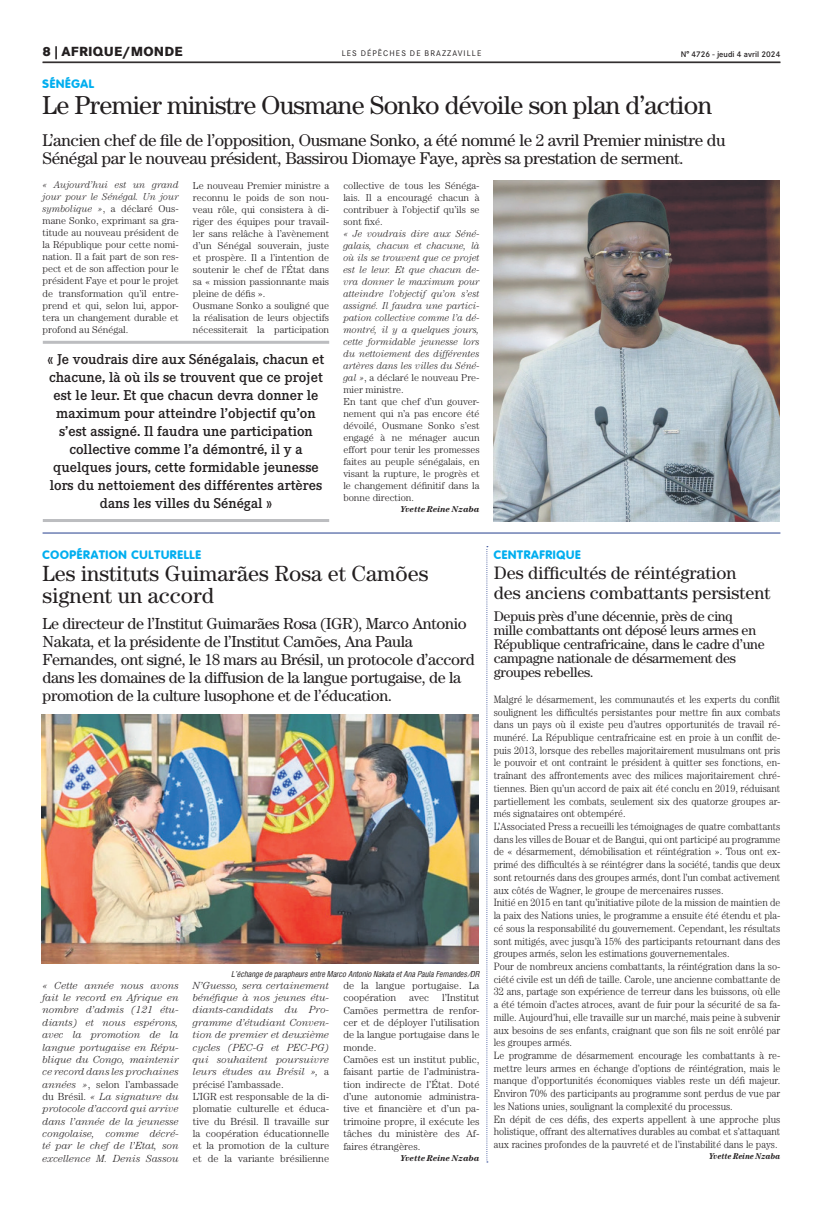
<style>
.page{position:relative;width:823px;height:1205px;background:#fff}
.page>*{position:absolute;margin:0;border:0;box-sizing:border-box;transform-origin:0 0}
.t1{font:26px "Century";letter-spacing:-.025em;color:#231f20}
.t2{font:22px/22px "Century";color:#231f20}
.t3{font:18px/20px "Century";color:#231f20}
.t4{font:17px/18px "Century";letter-spacing:-.02em;color:#231f20}
.t5{font:16px/18px "Century";letter-spacing:-.02em;color:#231f20}
.t6{font:500 14px/18px "Corporate EBQ";color:#231f20;text-align:center}
.t7{font:14px/14px "Century";letter-spacing:-.02em;color:#231f20}
.t8{font:800 13px "Corporate SBQ";letter-spacing:.01em;color:#231f20}
.t9{font:800 12px "Corporate Rounded";letter-spacing:.06em;color:#00aeef}
.t10{font:300 10.6px/12.7px "Century";color:#231f20;scale:.92 1}
.t11{font:italic 300 10.3px/12.4px "Century";color:#231f20;text-align:justify}
.t12{font:300 10.3px/12.4px "Century";color:#231f20}
.t13{font:300 10px/12px "Century";color:#231f20;text-align:justify}
.t14{font:italic 300 10px/12px "Century";color:#231f20;scale:.95 1}
.t15{font:italic 700 8.5px "Century";color:#231f20}
.t16{font:italic 700 8.5px "Century";color:#231f20;scale:.9 1}
.t17{font:italic 8px "Corporate Condensed";color:#231f20}
.t18{font:8px "Corporate SBQ";letter-spacing:.135em;color:#231f20}
.t19{font:500 8px "Corporate SBQ";color:#231f20}
.s1{font-style:italic}
.s2{font-style:normal}
</style>
<div class="page">
<hr style="left:43px;top:62px;width:737px;height:1px;background:#231f20">
<img style="left:493px;top:181px;width:286px;height:340px">
<hr style="left:43px;top:341px;width:286px;height:3px;background:#bcbdc0">
<hr style="left:43px;top:519px;width:286px;height:3px;background:#bcbdc0">
<hr style="left:43px;top:532px;width:737px;height:1px;background:#253f8e">
<svg style="left:486px;top:546px;width:1px;height:616px"></svg>
<img style="left:41px;top:714px;width:437px;height:250px">
<p class="t8" style="left:43px;top:43px;width:141px">8 | AFRIQUE/MONDE</p>
<p class="t18" style="left:341px;top:49px;width:141px">LES DÉPÊCHES DE BRAZZAVILLE</p>
<p class="t19" style="left:680px;top:49px;width:101px">N° 4726 - jeudi 4 avril 2024</p>
<p class="t9" style="left:43px;top:77px;width:53px">SÉNÉGAL</p>
<h1 class="t1" style="left:43px;top:90px;width:670px">Le Premier ministre Ousmane Sonko dévoile son plan d’action</h1>
<h3 class="t4" style="left:43px;top:131px;width:684px">L’ancien chef de file de l’opposition, Ousmane Sonko, a été nommé le 2 avril Premier ministre du<br>Sénégal par le nouveau président, Bassirou Diomaye Faye, après sa prestation de serment.</h3>
<p class="t13" style="left:43px;top:179px;width:138px"><span class="s1">« Aujourd’hui est un grand jour pour le Sénégal. Un jour symbolique »</span>, a déclaré Ous&shy;mane Sonko, exprimant sa gra&shy;titude au nouveau président de la République pour cette nomi&shy;nation. Il a fait part de son res&shy;pect et de son affection pour le président Faye et pour le projet de transformation qu’il entre&shy;prend et qui, selon lui, appor&shy;tera un changement durable et profond au Sénégal.</p>
<p class="t13" style="left:193px;top:179px;width:138px;text-align:left">Le nouveau Premier ministre a reconnu le poids de son nou&shy;veau rôle, qui consistera à di&shy;riger des équipes pour travail&shy;ler sans relâche à l’avènement d’un Sénégal souverain, juste et prospère. Il a l’intention de soutenir le chef de l’État dans sa « mission passionnante mais pleine de défis ».<br>Ousmane Sonko a souligné que la réalisation de leurs objectifs nécessiterait la participation</p>
<p class="t13" style="left:343px;top:179px;width:138px">collective de tous les Sénéga&shy;lais. Il a encouragé chacun à contribuer à l’objectif qu’ils se sont fixé.</p>
<p class="t14" style="left:343px;top:227px;width:145px">« Je voudrais dire aux Séné&shy;galais, chacun et chacune, là où ils se trouvent que ce projet est le leur. Et que chacun de&shy;vra donner le maximum pour atteindre l’objectif qu’on s’est assigné. Il faudra une partici&shy;pation collective comme l’a dé&shy;montré, il y a quelques jours, cette formidable jeunesse lors du nettoiement des différentes artères dans les villes du Séné&shy;gal »<span class="s2">, a déclaré le nouveau Pre&shy;mier ministre.<br>En tant que chef d’un gouver&shy;nement qui n’a pas encore été dévoilé, Ousmane Sonko s’est engagé à ne ménager aucun effort pour tenir les promesses faites au peuple sénégalais, en visant la rupture, le progrès et le changement définitif dans la bonne direction.</span></p>
<p class="t15" style="left:400px;top:504px;width:81px">Yvette Reine Nzaba</p>
<p class="t6" style="left:48px;top:350px;width:278px">« Je voudrais dire aux Sénégalais, chacun et chacune, là où ils se trouvent que ce projet est le leur. Et que chacun devra donner le maximum pour atteindre l’objectif qu’on s’est assigné. Il faudra une participation collective comme l’a démontré, il y a quelques jours, cette formidable jeunesse lors du nettoiement des différentes artères dans les villes du Sénégal »</p>
<p class="t9" style="left:43px;top:547px;width:160px">COOPÉRATION CULTURELLE</p>
<h2 class="t2" style="left:43px;top:562px;width:387px">Les instituts Guimarães Rosa et Camões signent un accord</h2>
<p class="t5" style="left:43px;top:614px;width:433px">Le directeur de l’Institut Guimarães Rosa (IGR), Marco Antonio Nakata, et la présidente de l’Institut Camões, Ana Paula Fernandes, ont signé, le 18 mars au Brésil, un protocole d’accord dans les domaines de la diffusion de la langue portugaise, de la promotion de la culture lusophone et de l’éducation.</p>
<p class="t17" style="left:231px;top:969px;width:250px">L’échange de parapheurs entre Marco Antonio Nakata et Ana Paula Fernandes /DR</p>
<p class="t11" style="left:43px;top:979px;width:138px">« Cette année nous avons fait le record en Afrique en nombre d’admis (121 étu&shy;diants) et nous espérons, avec la promotion de la langue portugaise en Répu&shy;blique du Congo, maintenir ce record dans les prochaines années »<span class="s2">, selon l’ambassade du Brésil.</span> « La signature du protocole d’accord qui arrive dans l’année de la jeunesse congolaise, comme décré&shy;té par le chef de l’Etat, son excellence M. Denis Sassou</p>
<p class="t11" style="left:193px;top:979px;width:138px;text-align:left">N’Guesso, sera certainement bénéfique à nos jeunes étu&shy;diants-candidats du Pro&shy;gramme d’étudiant Conven&shy;tion de premier et deuxième cycles (PEC-G et PEC-PG) qui souhaitent poursuivre leurs études au Brésil », <span class="s2">a précisé l’ambassade.<br>L’IGR est responsable de la di&shy;plomatie culturelle et éduca&shy;tive du Brésil. Il travaille sur la coopération éducationnelle et la promotion de la culture et de la variante brésilienne</span></p>
<p class="t12" style="left:343px;top:979px;width:138px">de la langue portugaise. La coopération</p>
<p class="t12" style="left:343px;top:991px;width:138px;text-indent:99px">l’Institut<br>Camões permettra de renfor&shy;cer et de déployer l’utilisation de la langue portugaise dans le monde.<br>Camões est un institut public, faisant partie de l’administra&shy;tion indirecte de l’État. Doté d’une autonomie administra&shy;tive et financière et d’un pa&shy;trimoine propre, il exécute les tâches du ministère des Af&shy;faires étrangères.</p>
<p class="t15" style="left:400px;top:1152px;width:81px">Yvette Reine Nzaba</p>
<p class="t12" style="left:409px;top:991px;width:22px">avec</p>
<p class="t9" style="left:493px;top:547px;width:88px">CENTRAFRIQUE</p>
<h3 class="t3" style="left:493px;top:562px;width:278px">Des difficultés de réintégration<br>des anciens combattants persistent</h3>
<h3 class="t7" style="left:493px;top:609px;width:272px">Depuis près d’une décennie, près de cinq mille combattants ont déposé leurs armes en République centrafricaine, dans le cadre d’une campagne nationale de désarmement des groupes rebelles.</h3>
<p class="t10" style="left:493px;top:692px;width:313px">Malgré le désarmement, les communautés et les experts du conflit soulignent les difficultés persistantes pour mettre fin aux combats dans un pays où il existe peu d’autres opportunités de travail ré&shy;munéré. La République centrafricaine est en proie à un conflit de&shy;puis 2013, lorsque des rebelles majoritairement musulmans ont pris le pouvoir et ont contraint le président à quitter ses fonctions, en&shy;traînant des affrontements avec des milices majoritairement chré&shy;tiennes. Bien qu’un accord de paix ait été conclu en 2019, réduisant partiellement les combats, seulement six des quatorze groupes ar&shy;més signataires ont obtempéré.<br>L’Associated Press a recueilli les témoignages de quatre combattants dans les villes de Bouar et de Bangui, qui ont participé au programme de « désarmement, démobilisation et réintégration ». Tous ont ex&shy;primé des difficultés à se réintégrer dans la société, tandis que deux sont retournés dans des groupes armés, dont l’un combat activement aux côtés de Wagner, le groupe de mercenaires russes.<br>Initié en 2015 en tant qu’initiative pilote de la mission de maintien de la paix des Nations unies, le programme a ensuite été étendu et pla&shy;cé sous la responsabilité du gouvernement. Cependant, les résultats sont mitigés, avec jusqu’à 15% des participants retournant dans des groupes armés, selon les estimations gouvernementales.<br>Pour de nombreux anciens combattants, la réintégration dans la so&shy;ciété civile est un défi de taille. Carole, une ancienne combattante de 32 ans, partage son expérience de terreur dans les buissons, où elle a été témoin d’actes atroces, avant de fuir pour la sécurité de sa fa&shy;mille. Aujourd’hui, elle travaille sur un marché, mais peine à subvenir aux besoins de ses enfants, craignant que son fils ne soit enrôlé par les groupes armés.<br>Le programme de désarmement encourage les combattants à re&shy;mettre leurs armes en échange d’options de réintégration, mais le manque d’opportunités économiques viables reste un défi majeur.<br>Environ 70% des participants au programme sont perdus de vue par les Nations unies, soulignant la complexité du processus.<br>En dépit de ces défis, des experts appellent à une approche plus holistique, offrant des alternatives durables au combat et s’attaquant aux racines profondes de la pauvreté et de l’instabilité dans le pays.</p>
<p class="t16" style="left:708px;top:1151px;width:81px">Yvette Reine Nzaba</p>
</div>
